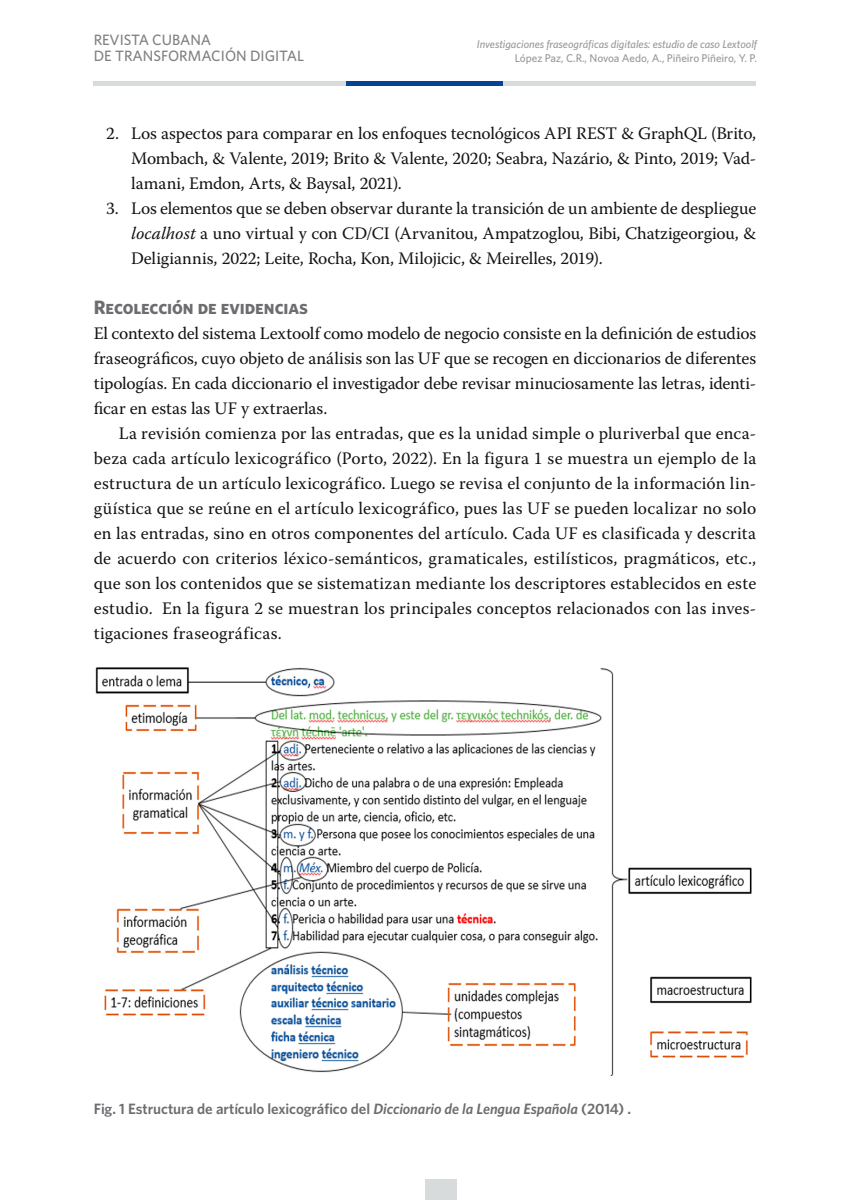
<style>
.page{position:relative;width:850px;height:1200px;background:#fff}
.page>*{position:absolute;margin:0;border:0;box-sizing:border-box;transform-origin:0 0}
.t1{font:19.38px "Whitney Bold SC";letter-spacing:-.005em;color:#6d6c70}
.t2{font:17.5px/25px "Warnock Pro";color:#131313;text-align:justify}
.t3{font:600 15px "Whitney";letter-spacing:-.005em;color:#6d6c70}
.t4{font:500 15px/16.2px "Whitney";color:#818084}
.t5{font:italic 500 11.25px "Whitney";letter-spacing:-.005em;color:#98989c}
.t6{font:500 11.25px "Whitney";letter-spacing:-.005em;color:#98989c}
.s1{font-style:italic}
</style>
<div class="page">
<div style="left:94px;top:81px;width:662px;height:5px;background:#d8dbdc"></div>
<div style="left:425px;top:1179px;width:31px;height:21px;background:#d8dbdc"></div>
<div style="left:409px;top:81px;width:32px;height:5px;background:#064398"></div>
<div style="left:378px;top:81px;width:31px;height:5px;background:#064398"></div>
<div style="left:472px;top:81px;width:31px;height:5px;background:#064398"></div>
<div style="left:347px;top:81px;width:31px;height:5px;background:#064398"></div>
<div style="left:441px;top:81px;width:31px;height:5px;background:#064398"></div>
<img style="left:95px;top:667px;width:657px;height:409px">
<p class="t4" style="left:94px;top:31px;width:212px">REVISTA CUBANA<br>DE TRANSFORMACIÓN DIGITAL</p>
<p class="t5" style="left:477px;top:37px;width:282px">Investigaciones fraseográficas digitales: estudio de caso Lextoolf</p>
<p class="t6" style="left:515px;top:52px;width:244px">LÓPEZ PAZ, C.R., N OVOA AEDO, A., PIÑEIRO PIÑEIRO, Y. P.</p>
<p class="t2" style="left:131px;top:120px;width:626px;text-indent:-25px">2. Los aspectos para comparar en los enfoques tecnológicos API REST &amp; GraphQL (Brito, Mombach, &amp; Valente, 2019; Brito &amp; Valente, 2020; Seabra, Nazário, &amp; Pinto, 2019; Vad&shy;lamani, Emdon, Arts, &amp; Baysal, 2021).</p>
<p class="t2" style="left:131px;top:195px;width:627px;text-indent:-25px">3. Los elementos que se deben observar durante la transición de un ambiente de despliegue <span class="s1">localhost</span> a uno virtual y con CD/CI (Arvanitou, Ampatzoglou, Bibi, Chatzigeorgiou, &amp; Deligiannis, 2022; Leite, Rocha, Kon, Milojicic, &amp; Meirelles, 2019).</p>
<p class="t1" style="left:94px;top:295px;width:216px">Recolección de evidencias</p>
<p class="t2" style="left:94px;top:320px;width:664px">El contexto del sistema Lextoolf como modelo de negocio consiste en la definición de estudios fraseográficos, cuyo objeto de análisis son las UF que se recogen en diccionarios de diferentes tipologías. En cada diccionario el investigador debe revisar minuciosamente las letras, identi&shy;ficar en estas las UF y extraerlas.</p>
<p class="t2" style="left:94px;top:420px;width:664px;text-indent:25px">La revisión comienza por las entradas, que es la unidad simple o pluriverbal que enca&shy;beza cada artículo lexicográfico (Porto, 2022). En la figura 1 se muestra un ejemplo de la estructura de un artículo lexicográfico. Luego se revisa el conjunto de la información lin&shy;güística que se reúne en el artículo lexicográfico, pues las UF se pueden localizar no solo en las entradas, sino en otros componentes del artículo. Cada UF es clasificada y descrita de acuerdo con criterios léxico-semánticos, gramaticales, estilísticos, pragmáticos, etc., que son los contenidos que se sistematizan mediante los descriptores establecidos en este estudio. En la figura 2 se muestran los principales conceptos relacionados con las inves&shy;tigaciones fraseográficas.</p>
<p class="t3" style="left:94px;top:1099px;width:539px">Fig. 1 Estructura de artículo lexicográfico del <span class="s1">Diccionario de la Lengua Española</span> (2014) .</p>
</div>
